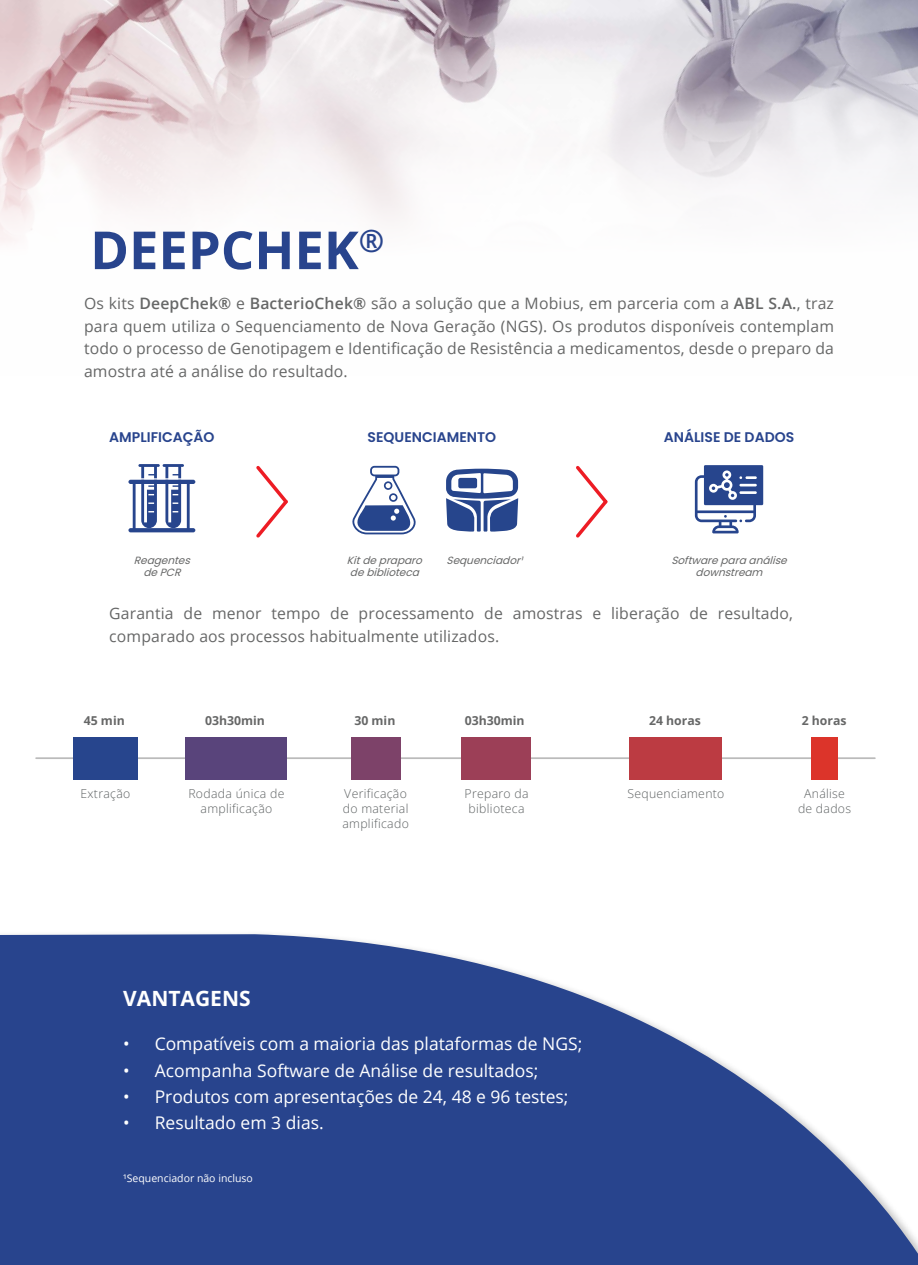
<style>
.page{position:relative;width:918px;height:1265px;background:#fff}
.page>*{position:absolute;margin:0;border:0;box-sizing:border-box;transform-origin:0 0}
.t1{font:700 52.5px "Open Sans";color:#28448d}
.t2{font:700 21px "Open Sans";color:#fff}
.t3{font:17.5px "Open Sans";color:#fff}
.t4{font:15.75px/22.8px "Open Sans";letter-spacing:.01em;color:#666767}
.t5{font:600 14px "Poppins";color:#28448d}
.t6{font:300 12.25px/14.7px "Open Sans";letter-spacing:.025em;color:#5d6162;text-align:center}
.t7{font:700 12.25px "Open Sans";color:#666767}
.t8{font:italic 10.5px/12.6px "Poppins";color:#666767;text-align:center}
.t9{font:10.5px "Open Sans";color:#fff}
.s1{font-weight:600}
</style>
<div class="page">
<img style="left:0;top:0;width:918px;height:242px">
<hr style="left:36px;top:757px;width:839px;height:2px;background:#bbb">
<div style="left:73px;top:737px;width:64px;height:43px;background:#27458d"></div>
<div style="left:186px;top:737px;width:101px;height:43px;background:#59447b"></div>
<div style="left:351px;top:737px;width:49px;height:43px;background:#7d4269"></div>
<div style="left:461px;top:737px;width:70px;height:43px;background:#9c3f57"></div>
<div style="left:629px;top:737px;width:93px;height:43px;background:#bc3b42"></div>
<div style="left:811px;top:737px;width:27px;height:43px;background:#dc342a"></div>
<svg style="left:695px;top:465px;width:68px;height:68px"></svg>
<svg style="left:128px;top:464px;width:67px;height:68px"></svg>
<svg style="left:256px;top:466px;width:32px;height:72px"></svg>
<svg style="left:576px;top:466px;width:32px;height:72px"></svg>
<svg style="left:0;top:934px;width:918px;height:331px;fill:#28448d"></svg>
<svg style="left:352px;top:466px;width:64px;height:68px"></svg>
<svg style="left:446px;top:469px;width:72px;height:63px"></svg>
<h1 class="t1" style="left:90px;top:214px;width:295px">DEEPCHEK<sup>®</sup></h1>
<p class="t4" style="left:84px;top:291px;width:751px;text-align:justify">Os kits <span class="s1">DeepChek®</span> e <span class="s1">BacterioChek®</span> são a solução que a Mobius, em parceria com a <span class="s1">ABL S.A.</span>, traz para quem utiliza o Sequenciamento de Nova Geração (NGS). Os produtos disponíveis contemplam todo o processo de Genotipagem e Identificação de Resistência a medicamentos, desde o preparo da amostra até a análise do resultado.</p>
<p class="t5" style="left:109px;top:429px;width:107px">AMPLIFICAÇÃO</p>
<p class="t8" style="left:134px;top:554px;width:62px">Reagentes dePCR</p>
<p class="t5" style="left:367px;top:429px;width:130px">SEQUENCIAMENTO</p>
<p class="t8" style="left:347px;top:554px;width:81px;text-align:left">Kitdepraparo debiblioteca</p>
<p class="t8" style="left:446px;top:554px;width:82px">Sequenciador¹</p>
<p class="t5" style="left:664px;top:429px;width:132px">ANÁLISE DE DADOS</p>
<p class="t8" style="left:671px;top:554px;width:121px">Softwareparaanálise downstream</p>
<p class="t4" style="left:109px;top:601px;width:685px">Garantia de menor tempo de processamento de amostras e liberação de resultado, comparado aos processos habitualmente utilizados.</p>
<p class="t7" style="left:84px;top:712px;width:43px">45 min</p>
<p class="t7" style="left:205px;top:712px;width:61px">03h30min</p>
<p class="t7" style="left:354px;top:712px;width:43px">30 min</p>
<p class="t7" style="left:465px;top:712px;width:61px">03h30min</p>
<p class="t7" style="left:649px;top:712px;width:53px">24 horas</p>
<p class="t7" style="left:801px;top:712px;width:46px">2 horas</p>
<p class="t6" style="left:80px;top:786px;width:51px">Extração</p>
<p class="t6" style="left:188px;top:786px;width:98px">Rodada única de amplificação</p>
<p class="t6" style="left:342px;top:786px;width:68px;text-align:left">Verificação do material amplificado</p>
<p class="t6" style="left:464px;top:786px;width:66px">Preparo da biblioteca</p>
<p class="t6" style="left:627px;top:786px;width:98px">Sequenciamento</p>
<p class="t6" style="left:798px;top:786px;width:55px">Análise de dados</p>
<h2 class="t2" style="left:123px;top:984px;width:129px">VANTAGENS</h2>
<p class="t3" style="left:123px;top:1032px;width:461px">• Compatíveis com a maioria das plataformas de NGS;</p>
<p class="t3" style="left:123px;top:1058px;width:417px">• Acompanha Software de Análise de resultados;</p>
<p class="t3" style="left:123px;top:1085px;width:447px">• Produtos com apresentações de 24, 48 e 96 testes;</p>
<p class="t3" style="left:123px;top:1111px;width:202px">• Resultado em 3 dias.</p>
<p class="t9" style="left:123px;top:1171px;width:131px">¹Sequenciador não incluso</p>
</div>
